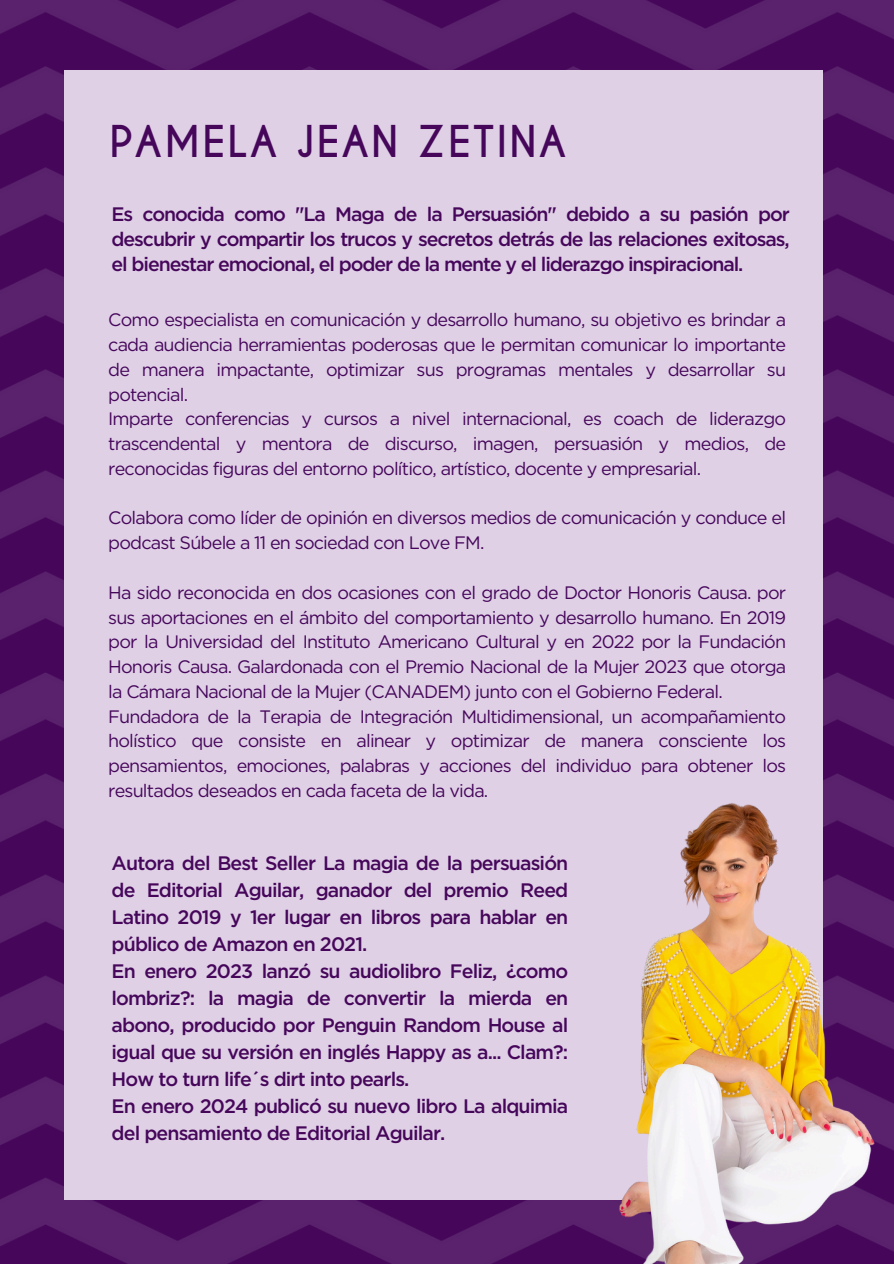
<style>
.page{position:relative;width:894px;height:1264px;background:#fff}
.page>*{position:absolute;margin:0;border:0;box-sizing:border-box;transform-origin:0 0}
.t1{font:700 41.1px "Caviar Dreams";letter-spacing:.05em;color:#46075b}
.t2{font:500 19.5px/27px "Gotham";letter-spacing:-.045em;color:#46075b;text-align:justify}
.t3{font:18px/24.8px "Gotham";letter-spacing:-.045em;color:#46075b;text-align:justify}
</style>
<div class="page">
<img style="left:0;top:0;width:893px;height:1263px">
<div style="left:64px;top:70px;width:758px;height:1129px;background:#dfd0e6"></div>
<img style="left:517px;top:775px;width:376px;height:488px">
<p class="t1" style="left:109px;top:116px;width:458px">PAMELA JEAN ZETINA</p>
<p class="t2" style="left:111px;top:203px;width:679px;line-height:24.8px">Es conocida como "La Maga de la Persuasión" debido a su pasión por descubrir y compartir los trucos y secretos detrás de las relaciones exitosas, el bienestar emocional, el poder de la mente y el liderazgo inspiracional.</p>
<h1 class="t3" style="left:108px;top:308px;width:679px">Como especialista en comunicación y desarrollo humano, su objetivo es brindar a cada audiencia herramientas poderosas que le permitan comunicar lo importante de manera impactante, optimizar sus programas mentales y desarrollar su potencial.</h1>
<p class="t3" style="left:108px;top:407px;width:679px">Imparte conferencias y cursos a nivel internacional, es coach de liderazgo trascendental y mentora de discurso, imagen, persuasión y medios, de reconocidas figuras del entorno político, artístico, docente y empresarial.</p>
<p class="t3" style="left:108px;top:506px;width:679px">Colabora como líder de opinión en diversos medios de comunicación y conduce el podcast Súbele a 11 en sociedad con Love FM.</p>
<p class="t3" style="left:108px;top:581px;width:679px">Ha sido reconocida en dos ocasiones con el grado de Doctor Honoris Causa. por sus aportaciones en el ámbito del comportamiento y desarrollo humano. En 2019 por la Universidad del Instituto Americano Cultural y en 2022 por la Fundación Honoris Causa. Galardonada con el Premio Nacional de la Mujer 2023 que otorga la Cámara Nacional de la Mujer (CANADEM) junto con el Gobierno Federal.</p>
<p class="t3" style="left:108px;top:704px;width:679px">Fundadora de la Terapia de Integración Multidimensional, un acompañamiento holístico que consiste en alinear y optimizar de manera consciente los pensamientos, emociones, palabras y acciones del individuo para obtener los resultados deseados en cada faceta de la vida.</p>
<p class="t2" style="left:111px;top:850px;width:458px">Autora del Best Seller La magia de la persuasión de Editorial Aguilar, ganador del premio Reed Latino 2019 y 1er lugar en libros para hablar en público de Amazon en 2021.</p>
<p class="t2" style="left:111px;top:958px;width:458px">En enero 2023 lanzó su audiolibro Feliz, ¿como lombriz?: la magia de convertir la mierda en abono, producido por Penguin Random House al igual que su versión en inglés Happy as a... Clam?:<br>How to turn life´s dirt into pearls.</p>
<p class="t2" style="left:111px;top:1093px;width:458px">En enero 2024 publicó su nuevo libro La alquimia del pensamiento de Editorial Aguilar.</p>
</div>
